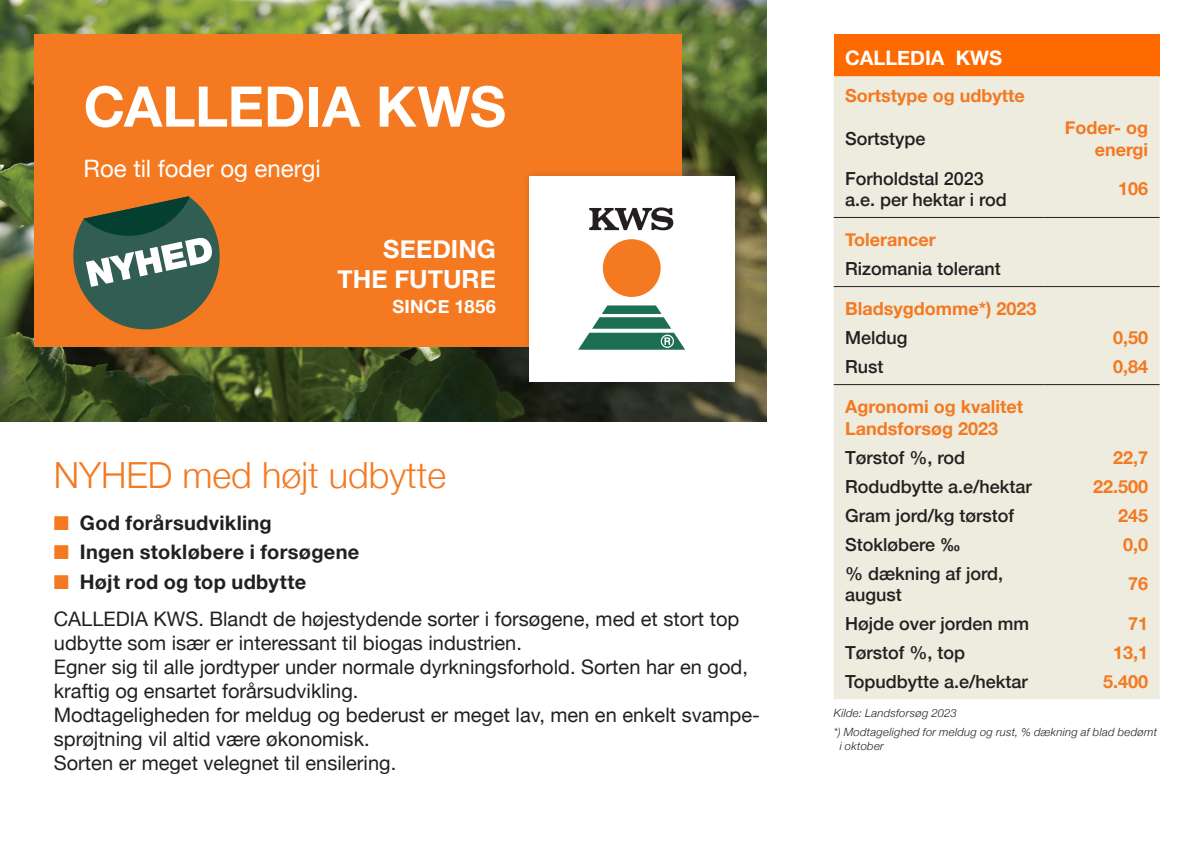
<style>
.page{position:relative;width:1191px;height:842px;background:#fff}
.page>*{position:absolute;margin:0;border:0;box-sizing:border-box;transform-origin:0 0}
.t1{font:700 56px "Helvetica Neue";letter-spacing:-.005em;color:#fff}
.t2{font:300 36px "Helvetica Neue";color:#f47921}
.t3{font:700 25px "Helvetica Neue";color:#fff}
.t4{font:24px "Helvetica Neue";color:#fff}
.t5{font:20px/24px "Helvetica Neue";color:#231f20}
.t6{font:700 20px "Helvetica Neue";letter-spacing:.015em;color:#231f20}
.t7{font:700 20px "Helvetica Neue";color:#fff}
.t8{font:700 18.2px "Helvetica Neue";letter-spacing:.015em;color:#fff}
.t9{font:500 18px/21.6px "Helvetica Neue";color:#231f20}
.t10{font:700 18px/21.6px "Helvetica Neue";color:#f47921;text-align:right}
.t11{font:italic 300 11.4px/14px "Helvetica Neue";letter-spacing:.02em;color:#231f20}
.s1{color:#f47921}
.s2{font-weight:700}
</style>
<div class="page">
<img style="left:0;top:0;width:767px;height:421px">
<div style="left:34px;top:34px;width:648px;height:312px;background:#f47921"></div>
<div style="left:522px;top:169px;width:224px;height:224px;background:#231f20;opacity:.35"></div>
<div style="left:529px;top:176px;width:205px;height:205px;background:#fff"></div>
<svg style="left:589px;top:207px;width:84px;height:23px"></svg>
<svg style="left:578px;top:305px;width:107px;height:45px"></svg>
<div style="left:603px;top:239px;width:57px;height:58px;background:#f47921;border-radius:50%"></div>
<div style="left:833px;top:34px;width:326px;height:42px;background:#ff6a00"></div>
<div style="left:833px;top:76px;width:326px;height:623px;background:#edecdf"></div>
<hr style="left:833px;top:217px;width:210px;height:1px;background:#231f20">
<hr style="left:1043px;top:217px;width:116px;height:1px;background:#231f20">
<hr style="left:833px;top:286px;width:210px;height:1px;background:#231f20">
<hr style="left:1043px;top:286px;width:116px;height:1px;background:#231f20">
<hr style="left:833px;top:384px;width:210px;height:1px;background:#231f20">
<hr style="left:1043px;top:384px;width:116px;height:1px;background:#231f20">
<svg style="left:73px;top:196px;width:147px;height:134px"></svg>
<p class="t1" style="left:84px;top:63px;width:424px">CALLEDIA KWS</p>
<p class="t4" style="left:84px;top:151px;width:239px">Roe til foder og energi</p>
<p class="t3" style="left:383px;top:230px;width:114px">SEEDING</p>
<p class="t3" style="left:338px;top:260px;width:160px">THE FUTURE</p>
<p class="t8" style="left:392px;top:292px;width:105px">SINCE 1856</p>
<p class="t2" style="left:54px;top:446px;width:394px">NYHED med højt udbytte</p>
<p class="t6" style="left:54px;top:507px;width:219px"><span class="s1">■</span> God forårsudvikling</p>
<p class="t6" style="left:54px;top:537px;width:307px"><span class="s1">■</span> Ingen stokløbere i forsøgene</p>
<p class="t6" style="left:54px;top:566px;width:254px"><span class="s1">■</span> Højt rod og top udbytte</p>
<p class="t5" style="left:54px;top:608px;width:687px">CALLEDIA KWS. Blandt de højestydende sorter i forsøgene, med et stort top udbytte som især er interessant til biogas industrien.</p>
<p class="t5" style="left:54px;top:656px;width:695px">Egner sig til alle jordtyper under normale dyrkningsforhold. Sorten har en god, kraftig og ensartet forårsudvikling.</p>
<p class="t5" style="left:54px;top:704px;width:707px">Modtageligheden for meldug og bederust er meget lav, men en enkelt svampe&shy;sprøjtning vil altid være økonomisk.</p>
<p class="t5" style="left:54px;top:752px;width:344px">Sorten er meget velegnet til ensilering.</p>
<p class="t7" style="left:845px;top:42px;width:159px">CALLEDIA KWS</p>
<p class="t10" style="left:845px;top:86px;width:181px">Sortstype og udbytte</p>
<p class="t9" style="left:845px;top:126px;width:82px">Sortstype</p>
<p class="t10" style="left:1065px;top:117px;width:85px">Foder- og energi</p>
<p class="t9" style="left:845px;top:166px;width:140px">Forholdstal 2023</p>
<p class="t9" style="left:845px;top:187px;width:163px">a.e. per hektar i rod</p>
<p class="t10" style="left:1118px;top:179px;width:32px">106</p>
<p class="t10" style="left:845px;top:230px;width:92px">Tolerancer</p>
<p class="t9" style="left:845px;top:257px;width:157px">Rizomania tolerant</p>
<p class="t10" style="left:845px;top:299px;width:193px">Bladsygdomme*) 2023</p>
<p class="t9" style="left:845px;top:326px;width:64px">Meldug</p>
<p class="t10" style="left:1113px;top:328px;width:37px">0,50</p>
<p class="t9" style="left:845px;top:355px;width:40px">Rust</p>
<p class="t10" style="left:1113px;top:356px;width:37px">0,84</p>
<p class="t10" style="left:845px;top:397px;width:179px">Agronomi og kvalitet</p>
<p class="t10" style="left:845px;top:418px;width:155px">Landsforsøg 2023</p>
<p class="t9" style="left:845px;top:445px;width:122px">Tørstof %, rod</p>
<p class="t10" style="left:1113px;top:447px;width:37px">22,7</p>
<p class="t9" style="left:845px;top:474px;width:188px">Rodudbytte a.e/hektar</p>
<p class="t10" style="left:1093px;top:476px;width:57px">22.500</p>
<p class="t9" style="left:845px;top:503px;width:171px">Gram jord/kg tørstof</p>
<p class="t10" style="left:1118px;top:505px;width:32px">245</p>
<p class="t9" style="left:845px;top:532px;width:117px">Stokløbere <span class="s2">‰</span></p>
<p class="t10" style="left:1123px;top:534px;width:27px">0,0</p>
<p class="t9" style="left:845px;top:561px;width:160px">% dækning af jord, august</p>
<p class="t10" style="left:1128px;top:574px;width:22px">76</p>
<p class="t9" style="left:845px;top:611px;width:186px">Højde over jorden mm</p>
<p class="t10" style="left:1128px;top:613px;width:22px">71</p>
<p class="t9" style="left:845px;top:640px;width:122px">Tørstof %, top</p>
<p class="t10" style="left:1113px;top:642px;width:37px">13,1</p>
<p class="t9" style="left:845px;top:669px;width:184px">Topudbytte a.e/hektar</p>
<p class="t10" style="left:1103px;top:671px;width:47px">5.400</p>
<p class="t11" style="left:833px;top:705px;width:125px">Kilde: Landsforsøg 2023</p>
<p class="t11" style="left:839px;top:724px;width:319px;text-indent:-6px">*) Modtagelighed for meldug og rust, % dækning af blad bedømt i oktober</p>
</div>
